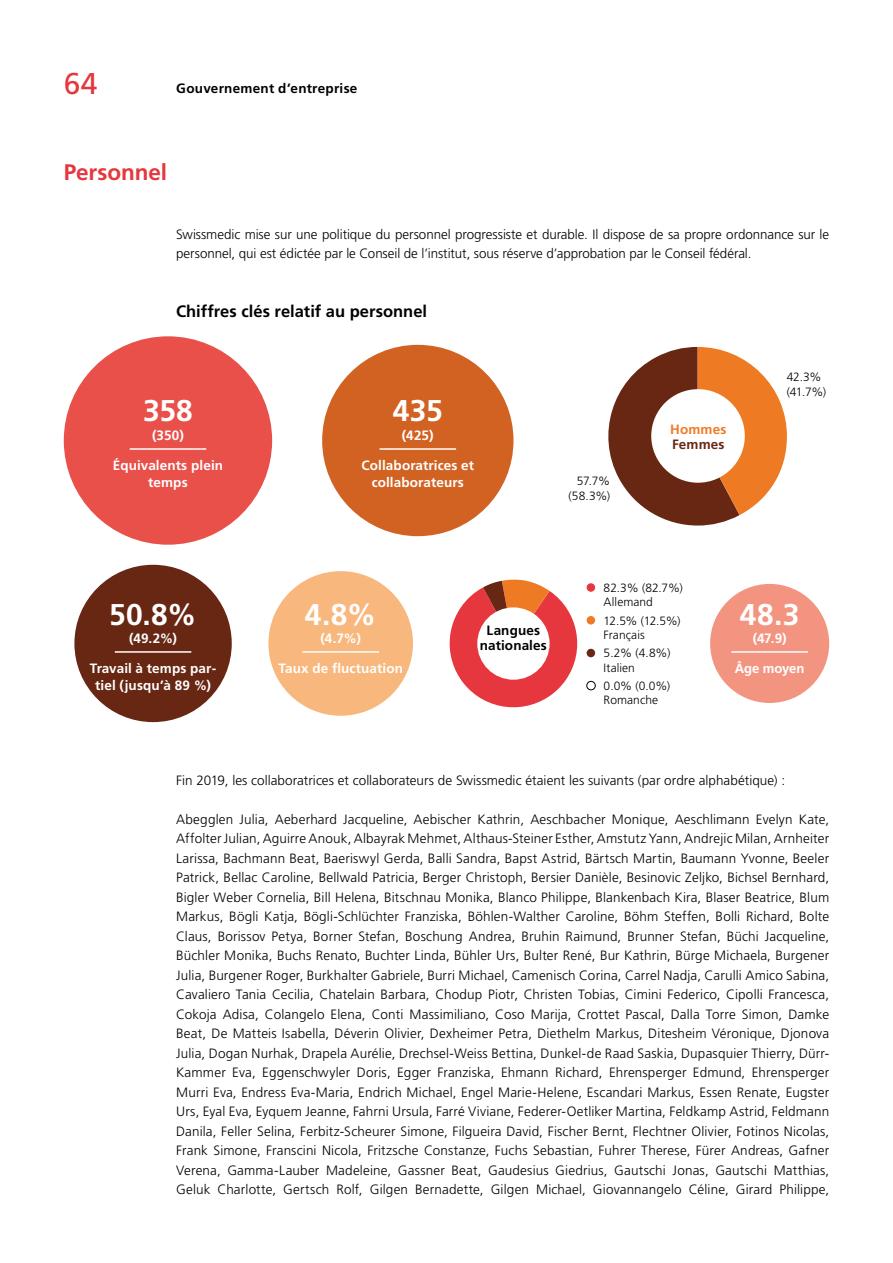
<style>
.page{position:relative;width:893px;height:1263px;background:#fff}
.page>*{position:absolute;margin:0;border:0;box-sizing:border-box;transform-origin:0 0}
.t1{font:700 30px "Frutiger LT Std";color:#fff}
.t2{font:30px "Frutiger LT Std";color:#e6363e}
.t3{font:700 22.5px "Frutiger LT Std";letter-spacing:-.005em;color:#e6363e}
.t4{font:700 16.5px "Frutiger LT Std";color:#000}
.t5{font:300 13.5px/19.5px "Frutiger LT Std";color:#000}
.t6{font:700 13.5px/16.5px "Frutiger LT Std";letter-spacing:.01em;color:#fff;text-align:center}
.t7{font:700 13.5px/15px "Frutiger LT Std";letter-spacing:.015em;color:#000;text-align:center}
.t8{font:700 13.5px "Frutiger LT Std";letter-spacing:.01em;color:#ef7a24}
.t9{font:700 13.5px "Frutiger LT Std";letter-spacing:.01em;color:#672712}
.t10{font:300 12px/14.2px "Frutiger LT Std";letter-spacing:.005em;color:#000}
</style>
<div class="page">
<div style="left:587px;top:583px;width:8px;height:9px;background:#e6363e;border-radius:50%"></div>
<div style="left:587px;top:616px;width:8px;height:8px;background:#ef7a24;border-radius:50%"></div>
<div style="left:587px;top:649px;width:8px;height:8px;background:#672712;border-radius:50%"></div>
<div style="left:587px;top:681px;width:8px;height:9px;border:1px solid #000;border-radius:50%"></div>
<svg style="left:449px;top:579px;width:129px;height:129px"></svg>
<div style="left:477px;top:607px;width:73px;height:73px;background:#fff;border-radius:50%"></div>
<div style="left:64px;top:336px;width:208px;height:209px;background:#e9504a;border-radius:50%"></div>
<hr style="left:130px;top:448px;width:76px;height:2px;background:#fff">
<div style="left:322px;top:345px;width:191px;height:191px;background:#d16222;border-radius:50%"></div>
<hr style="left:380px;top:448px;width:76px;height:2px;background:#fff">
<div style="left:74px;top:565px;width:158px;height:157px;background:#672712;border-radius:50%"></div>
<hr style="left:115px;top:651px;width:76px;height:2px;background:#fff">
<div style="left:710px;top:584px;width:119px;height:119px;background:#f39481;border-radius:50%"></div>
<hr style="left:731px;top:651px;width:77px;height:2px;background:#fff">
<div style="left:268px;top:571px;width:145px;height:145px;background:#f8b77c;border-radius:50%"></div>
<hr style="left:302px;top:651px;width:77px;height:2px;background:#fff">
<svg style="left:608px;top:347px;width:179px;height:178px"></svg>
<div style="left:651px;top:389px;width:94px;height:94px;background:#fff;border-radius:50%"></div>
<h1 class="t2" style="left:64px;top:66px;width:35px">64</h1>
<p class="t7" style="left:176px;top:81px;width:183px">Gouvernement d’entreprise</p>
<h2 class="t3" style="left:64px;top:159px;width:105px">Personnel</h2>
<p class="t5" style="left:176px;top:225px;width:654px">Swissmedic mise sur une politique du personnel progressiste et durable. Il dispose de sa propre ordonnance sur le personnel, qui est édictée par le Conseil de l’institut, sous réserve d’approbation par le Conseil fédéral.</p>
<p class="t4" style="left:176px;top:301px;width:253px">Chiffres clés relatif au personnel</p>
<p class="t10" style="left:787px;top:370px;width:41px">42.3% (41.7%)</p>
<h1 class="t1" style="left:143px;top:393px;width:51px">358</h1>
<p class="t6" style="left:152px;top:427px;width:33px">(350)</p>
<p class="t6" style="left:113px;top:458px;width:112px">Équivalents plein temps</p>
<h1 class="t1" style="left:109px;top:597px;width:89px">50.8%</h1>
<p class="t6" style="left:129px;top:630px;width:50px">(49.2%)</p>
<p class="t6" style="left:90px;top:660px;width:128px">Travail à temps par&shy;tiel (jusqu’à 89 %)</p>
<h1 class="t1" style="left:393px;top:393px;width:51px">435</h1>
<p class="t6" style="left:402px;top:427px;width:33px">(425)</p>
<p class="t6" style="left:361px;top:458px;width:114px">Collaboratrices et collaborateurs</p>
<p class="t10" style="left:569px;top:474px;width:43px;text-align:right">57.7% (58.3%)</p>
<p class="t8" style="left:670px;top:421px;width:58px">Hommes</p>
<p class="t9" style="left:672px;top:436px;width:54px">Femmes</p>
<h1 class="t1" style="left:305px;top:597px;width:73px">4.8%</h1>
<p class="t6" style="left:320px;top:630px;width:42px">(4.7%)</p>
<p class="t6" style="left:278px;top:660px;width:126px">Taux de fluctuation</p>
<p class="t7" style="left:480px;top:623px;width:69px">Langues nationales</p>
<p class="t10" style="left:604px;top:581px;width:81px">82.3% (82.7%)<br>Allemand</p>
<p class="t10" style="left:604px;top:613px;width:78px">12.5% (12.5%)<br>Français</p>
<p class="t10" style="left:604px;top:646px;width:68px">5.2% (4.8%)<br>Italien</p>
<p class="t10" style="left:604px;top:679px;width:68px">0.0% (0.0%)<br>Romanche</p>
<h1 class="t1" style="left:740px;top:597px;width:61px">48.3</h1>
<p class="t6" style="left:753px;top:630px;width:36px">(47.9)</p>
<p class="t6" style="left:735px;top:660px;width:71px">Âge moyen</p>
<p class="t5" style="left:176px;top:771px;width:610px">Fin 2019, les collaboratrices et collaborateurs de Swissmedic étaient les suivants (par ordre alphabétique) :</p>
<p class="t5" style="left:176px;top:810px;width:655px;text-align:justify">Abegglen Julia, Aeberhard Jacqueline, Aebischer Kathrin, Aeschbacher Monique, Aeschlimann Evelyn Kate, Affolter Julian, Aguirre Anouk, Albayrak Mehmet, Althaus-Steiner Esther, Amstutz Yann, Andrejic Milan, Arnheiter Larissa, Bachmann Beat, Baeriswyl Gerda, Balli Sandra, Bapst Astrid, Bärtsch Martin, Baumann Yvonne, Beeler Patrick, Bellac Caroline, Bellwald Patricia, Berger Christoph, Bersier Danièle, Besinovic Zeljko, Bichsel Bernhard, Bigler Weber Cornelia, Bill Helena, Bitschnau Monika, Blanco Philippe, Blankenbach Kira, Blaser Beatrice, Blum Markus, Bögli Katja, Bögli-Schlüchter Franziska, Böhlen-Walther Caroline, Böhm Steffen, Bolli Richard, Bolte Claus, Borissov Petya, Borner Stefan, Boschung Andrea, Bruhin Raimund, Brunner Stefan, Büchi Jacqueline, Büchler Monika, Buchs Renato, Buchter Linda, Bühler Urs, Bulter René, Bur Kathrin, Bürge Michaela, Burgener Julia, Burgener Roger, Burkhalter Gabriele, Burri Michael, Camenisch Corina, Carrel Nadja, Carulli Amico Sabina, Cavaliero Tania Cecilia, Chatelain Barbara, Chodup Piotr, Christen Tobias, Cimini Federico, Cipolli Francesca, Cokoja Adisa, Colangelo Elena, Conti Massimiliano, Coso Marija, Crottet Pascal, Dalla Torre Simon, Damke Beat, De Matteis Isabella, Déverin Olivier, Dexheimer Petra, Diethelm Markus, Ditesheim Véronique, Djonova Julia, Dogan Nurhak, Drapela Aurélie, Drechsel-Weiss Bettina, Dunkel-de Raad Saskia, Dupasquier Thierry, Dürr-Kammer Eva, Eggenschwyler Doris, Egger Franziska, Ehmann Richard, Ehrensperger Edmund, Ehrensperger Murri Eva, Endress Eva-Maria, Endrich Michael, Engel Marie-Helene, Escandari Markus, Essen Renate, Eugster Urs, Eyal Eva, Eyquem Jeanne, Fahrni Ursula, Farré Viviane, Federer-Oetliker Martina, Feldkamp Astrid, Feldmann Danila, Feller Selina, Ferbitz-Scheurer Simone, Filgueira David, Fischer Bernt, Flechtner Olivier, Fotinos Nicolas, Frank Simone, Franscini Nicola, Fritzsche Constanze, Fuchs Sebastian, Fuhrer Therese, Fürer Andreas, Gafner Verena, Gamma-Lauber Madeleine, Gassner Beat, Gaudesius Giedrius, Gautschi Jonas, Gautschi Matthias, Geluk Charlotte, Gertsch Rolf, Gilgen Bernadette, Gilgen Michael, Giovannangelo Céline, Girard Philippe,</p>
</div>
